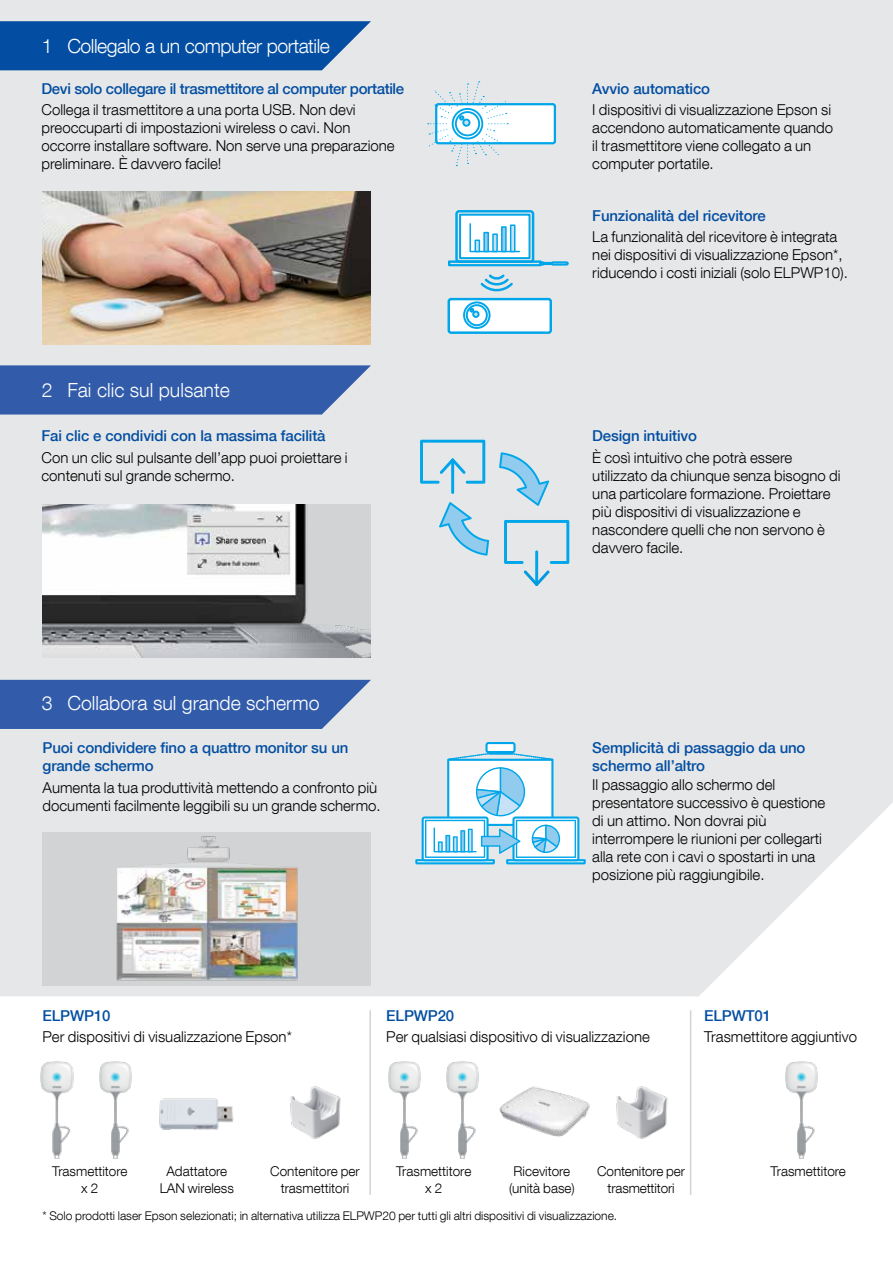
<style>
.page{position:relative;width:893px;height:1263px;background:#fff}
.page>*{position:absolute;margin:0;border:0;box-sizing:border-box;transform-origin:0 0}
.t1{font:300 19.5px "Helvetica Neue LT Com";color:#fff}
.t2{font:300 19.5px "Helvetica Neue LT Com";letter-spacing:-.025em;color:#fff}
.t3{font:300 15px/18px "Helvetica Neue LT Com";color:#000}
.t4{font:500 15px/18px "Helvetica Neue LT Com";letter-spacing:-.01em;color:#034ea2}
.t5{font:300 13.5px/16.5px "Helvetica Neue LT Com";color:#000;text-align:center}
.t6{font:300 12px "Helvetica Neue LT Com";color:#000}
</style>
<div class="page">
<div style="left:0;top:0;width:893px;height:996px;background:#e6e7e8"></div>
<svg style="left:415px;top:742px;width:171px;height:122px"></svg>
<div style="left:436px;top:104px;width:119px;height:39px;background:#fff;border-radius:2px"></div>
<div style="left:435px;top:103px;width:121px;height:41px;border:2px solid #00a6e9;border-radius:2px"></div>
<svg style="left:424px;top:81px;width:88px;height:85px"></svg>
<img style="left:43px;top:191px;width:328px;height:153px">
<hr style="left:451px;top:458px;width:3px;height:36px;background:#00a6e9">
<svg style="left:420px;top:440px;width:65px;height:44px;background:#b0d7e8"></svg>
<svg style="left:504px;top:520px;width:65px;height:44px;background:#bcdbe8"></svg>
<hr style="left:535px;top:550px;width:3px;height:36px;background:#00a6e9">
<svg style="left:524px;top:570px;width:26px;height:16px"></svg>
<svg style="left:439px;top:502px;width:50px;height:54px;background:#b2d7e9"></svg>
<svg style="left:499px;top:452px;width:50px;height:54px;background:#b2d7e9"></svg>
<img style="left:43px;top:505px;width:328px;height:153px">
<img style="left:616px;top:1086px;width:52px;height:53px">
<img style="left:290px;top:1086px;width:51px;height:53px">
<img style="left:785px;top:1061px;width:33px;height:98px">
<img style="left:388px;top:1061px;width:33px;height:98px">
<img style="left:446px;top:1061px;width:33px;height:98px">
<img style="left:40px;top:1061px;width:34px;height:98px">
<img style="left:99px;top:1061px;width:33px;height:98px">
<img style="left:499px;top:1086px;width:91px;height:51px">
<img style="left:159px;top:1098px;width:75px;height:32px">
<div style="left:455px;top:210px;width:79px;height:53px;border:2px solid #00a6e9;border-radius:3px"></div>
<div style="left:460px;top:215px;width:69px;height:43px;background:#fff"></div>
<div style="left:459px;top:214px;width:71px;height:45px;border:2px solid #00a6e9"></div>
<div style="left:449px;top:299px;width:102px;height:34px;background:#fff;border-radius:2px"></div>
<div style="left:447px;top:298px;width:105px;height:36px;border:2px solid #00a6e9;border-radius:2px"></div>
<svg style="left:464px;top:302px;width:26px;height:26px"></svg>
<div style="left:463px;top:301px;width:27px;height:28px;border:2px solid #00a6e9;border-radius:50%"></div>
<svg style="left:467px;top:305px;width:20px;height:20px"></svg>
<div style="left:466px;top:304px;width:22px;height:22px;border:2px solid #00a6e9;border-radius:50%"></div>
<svg style="left:469px;top:308px;width:10px;height:9px"></svg>
<div style="left:472px;top:311px;width:8px;height:7px;border:2px solid #00a6e9;border-radius:50%"></div>
<svg style="left:448px;top:220px;width:125px;height:72px"></svg>
<svg style="left:0;top:365px;width:371px;height:49px;background:#3e66ae"></svg>
<div style="left:0;top:680px;width:371px;height:49px;background:#325caa"></div>
<svg style="left:0;top:21px;width:371px;height:49px;background:#1258a6"></svg>
<div style="left:43px;top:833px;width:328px;height:153px;background:#d1d3d4"></div>
<img style="left:116px;top:836px;width:182px;height:145px">
<hr style="left:369px;top:1010px;width:2px;height:185px;background:#d1d3d4">
<hr style="left:690px;top:1010px;width:1px;height:185px;background:#d1d3d4">
<h1 class="t2" style="left:42px;top:34px;width:290px">1 Collegalo a un computer portatile</h1>
<p class="t4" style="left:42px;top:80px;width:364px">Devi solo collegare il trasmettitore al computer portatile</p>
<p class="t3" style="left:42px;top:101px;width:355px">Collega il trasmettitore a una porta USB. Non devi preoccuparti di impostazioni wireless o cavi. Non occorre installare software. Non serve una preparazione preliminare. È davvero facile!</p>
<h1 class="t1" style="left:42px;top:378px;width:190px">2 Fai clic sul pulsante</h1>
<p class="t4" style="left:42px;top:427px;width:285px">Fai clic e condividi con la massima facilità</p>
<p class="t3" style="left:42px;top:448px;width:308px">Con un clic sul pulsante dell’app puoi proiettare i contenuti sul grande schermo.</p>
<h1 class="t1" style="left:42px;top:691px;width:279px">3 Collabora sul grande schermo</h1>
<p class="t4" style="left:43px;top:738px;width:307px">Puoi condividere fino a quattro monitor su un grande schermo</p>
<p class="t3" style="left:43px;top:778px;width:340px">Aumenta la tua produttività mettendo a confronto più documenti facilmente leggibili su un grande schermo.</p>
<p class="t4" style="left:592px;top:80px;width:119px">Avvio automatico</p>
<p class="t3" style="left:592px;top:101px;width:242px">I dispositivi di visualizzazione Epson si accendono automaticamente quando il trasmettitore viene collegato a un computer portatile.</p>
<p class="t4" style="left:592px;top:206px;width:175px">Funzionalità del ricevitore</p>
<p class="t3" style="left:592px;top:227px;width:257px">La funzionalità del ricevitore è integrata nei dispositivi di visualizzazione Epson*, riducendo i costi iniziali (solo ELPWP10).</p>
<p class="t4" style="left:592px;top:427px;width:106px">Design intuitivo</p>
<p class="t3" style="left:592px;top:448px;width:250px">È così intuitivo che potrà essere utilizzato da chiunque senza bisogno di una particolare formazione. Proiettare più dispositivi di visualizzazione e nascondere quelli che non servono è davvero facile.</p>
<p class="t4" style="left:592px;top:738px;width:215px">Semplicità di passaggio da uno schermo all’altro</p>
<p class="t3" style="left:592px;top:775px;width:235px">Il passaggio allo schermo del presentatore successivo è questione di un attimo. Non dovrai più interrompere le riunioni per collegarti alla rete con i cavi o spostarti in una posizione più raggiungibile.</p>
<p class="t4" style="left:43px;top:1006px;width:70px">ELPWP10</p>
<p class="t3" style="left:43px;top:1028px;width:251px">Per dispositivi di visualizzazione Epson*</p>
<p class="t4" style="left:386px;top:1006px;width:70px">ELPWP20</p>
<p class="t3" style="left:386px;top:1028px;width:265px">Per qualsiasi dispositivo di visualizzazione</p>
<p class="t4" style="left:704px;top:1006px;width:68px">ELPWT01</p>
<p class="t3" style="left:704px;top:1028px;width:154px">Trasmettitore aggiuntivo</p>
<p class="t5" style="left:52px;top:1163px;width:77px">Trasmettitore x 2</p>
<p class="t5" style="left:160px;top:1163px;width:76px">Adattatore<br>LAN wireless</p>
<p class="t5" style="left:270px;top:1163px;width:91px">Contenitore per trasmettitori</p>
<p class="t5" style="left:396px;top:1163px;width:77px">Trasmettitore x 2</p>
<p class="t5" style="left:509px;top:1163px;width:67px">Ricevitore (unità base)</p>
<p class="t5" style="left:597px;top:1163px;width:89px">Contenitore per trasmettitori</p>
<p class="t5" style="left:771px;top:1163px;width:77px">Trasmettitore</p>
<p class="t6" style="left:43px;top:1208px;width:576px">* Solo prodotti laser Epson selezionati; in alternativa utilizza ELPWP20 per tutti gli altri dispositivi di visualizzazione.</p>
</div>
